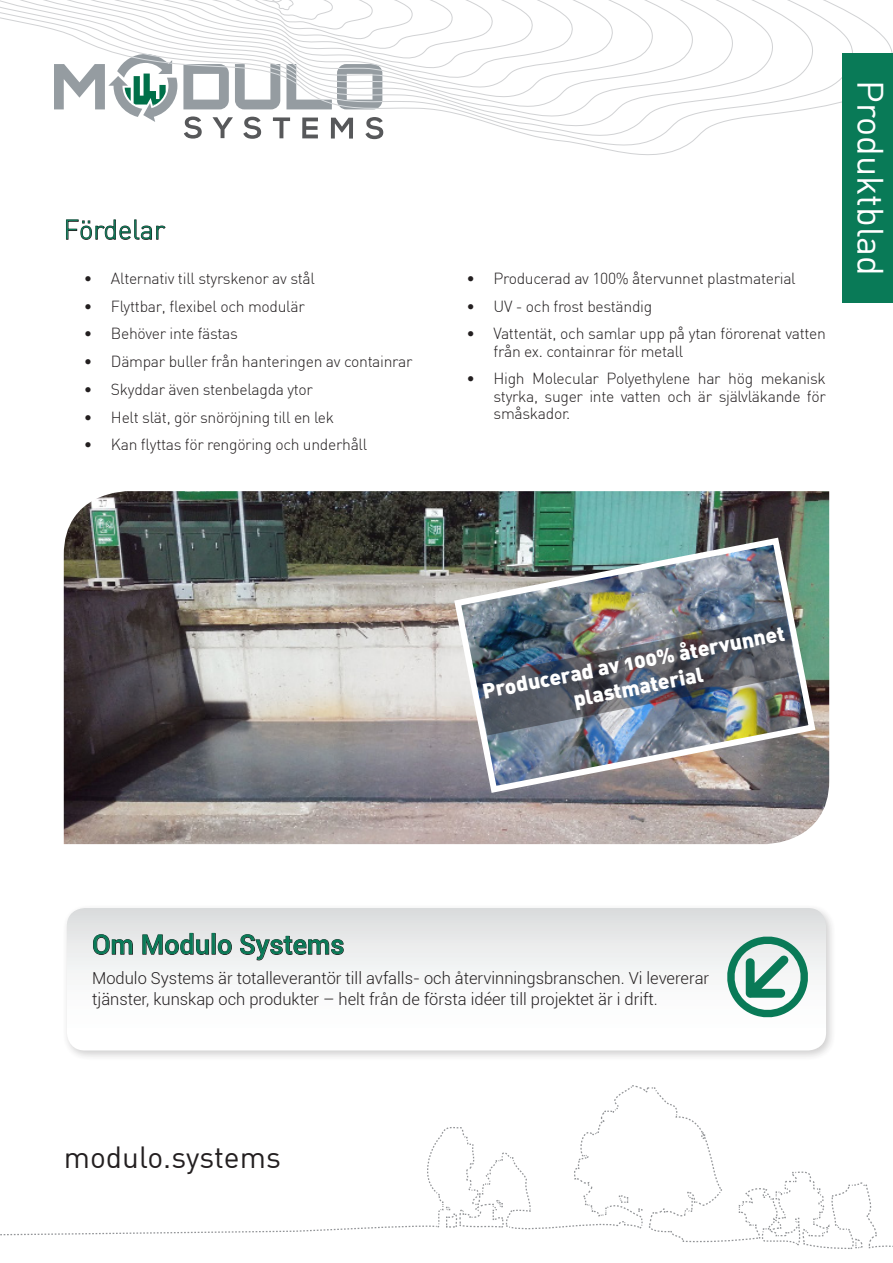
<style>
.page{position:relative;width:893px;height:1263px;background:#fff}
.page>*{position:absolute;margin:0;border:0;box-sizing:border-box;transform-origin:0 0}
.t1{font:36px "DIN";color:#fff}
.t2{font:30px "DIN";color:#231f20}
.t3{font:500 27px "Roboto";color:#097a57}
.t4{font:300 27px "DIN";color:#097a57}
.t5{font:21px/25.2px "DIN Black Alternate";color:#fff;text-align:center}
.t6{font:300 16.5px/21px "Roboto";color:#231f20}
.t7{font:300 15.75px/17.2px "DIN";letter-spacing:-.02em;color:#231f20}
</style>
<div class="page">
<svg style="left:0;top:0;width:893px;height:169px"></svg>
<div style="left:843px;top:53px;width:50px;height:250px;background:#097a57"></div>
<svg style="left:66px;top:219px;width:100px;height:21px"></svg>
<img style="left:64px;top:491px;width:765px;height:353px">
<img style="left:451px;top:534px;width:368px;height:262px">
<img style="left:476px;top:616px;width:322px;height:119px">
<svg style="left:0;top:1085px;width:893px;height:164px"></svg>
<div style="left:62px;top:903px;width:775px;height:158px;background:#231f20;opacity:.25"></div>
<div style="left:67px;top:908px;width:759px;height:142px;background:linear-gradient(to bottom,#dfe1e2,#fff);border-radius:18px"></div>
<svg style="left:723px;top:932px;width:89px;height:89px"></svg>
<svg style="left:93px;top:934px;width:40px;height:21px"></svg>
<svg style="left:142px;top:933px;width:67px;height:22px"></svg>
<div style="left:212px;top:933px;width:4px;height:21px;border:1px solid #231f20"></div>
<svg style="left:218px;top:939px;width:14px;height:16px"></svg>
<svg style="left:240px;top:934px;width:104px;height:27px;background:#c1c1c2"></svg>
<p class="t4" style="left:64px;top:213px;width:103px">Fördelar</p>
<p class="t7" style="left:84px;top:269px;width:232px">• Alternativ till styrskenor av stål</p>
<p class="t7" style="left:84px;top:297px;width:222px">• Flyttbar, flexibel och modulär</p>
<p class="t7" style="left:84px;top:325px;width:155px">• Behöver inte fästas</p>
<p class="t7" style="left:84px;top:353px;width:330px">• Dämpar buller från hanteringen av containrar</p>
<p class="t7" style="left:84px;top:380px;width:231px">• Skyddar även stenbelagda ytor</p>
<p class="t7" style="left:84px;top:408px;width:252px">• Helt slät, gör snöröjning till en lek</p>
<p class="t7" style="left:84px;top:436px;width:285px">• Kan flyttas för rengöring och underhåll</p>
<p class="t7" style="left:467px;top:269px;width:331px">• Producerad av 100% återvunnet plastmaterial</p>
<p class="t7" style="left:467px;top:297px;width:187px">• UV - och frost beständig</p>
<p class="t7" style="left:494px;top:325px;width:334px;text-indent:-27px">• Vattentät, och samlar upp på ytan förorenat vatten från ex. containrar för metall</p>
<p class="t7" style="left:494px;top:370px;width:334px;text-align:justify;text-indent:-27px">• High Molecular Polyethylene har hög mekanisk styrka, suger inte vatten och är självläkande för småskador.</p>
<p class="t1" style="left:893px;top:80px;width:197px;rotate:90deg">Produktblad</p>
<p class="t5" style="left:480px;top:678px;width:309px;rotate:-11deg">Producerad av 100% återvunnet plastmaterial</p>
<p class="t3" style="left:92px;top:925px;width:254px">Om Modulo Systems</p>
<p class="t6" style="left:92px;top:967px;width:619px">Modulo Systems är totalleverantör till avfalls- och återvinningsbranschen. Vi levererar tjänster, kunskap och produkter – helt från de första idéer till projektet är i drift.</p>
<p class="t2" style="left:64px;top:1139px;width:219px">modulo.systems</p>
</div>
